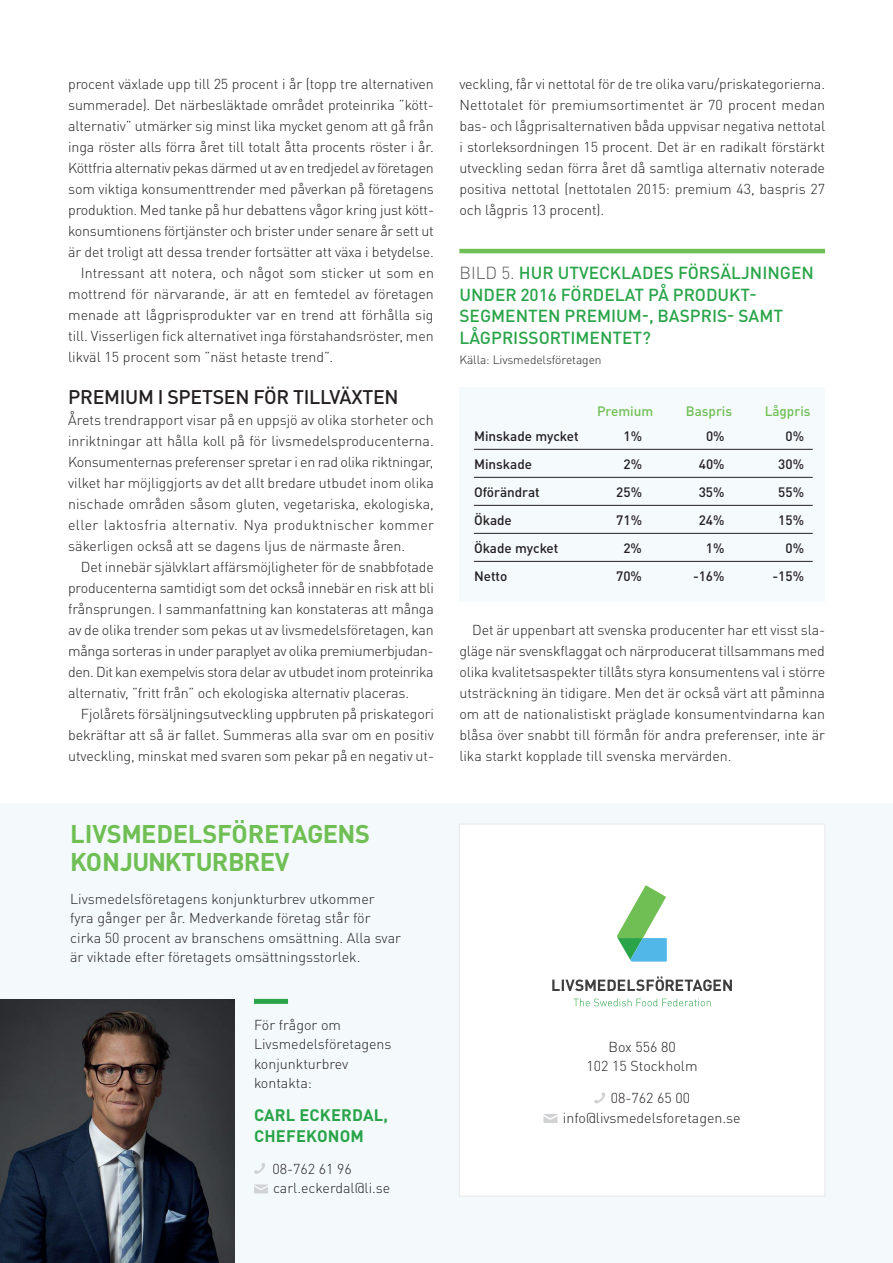
<style>
.page{position:relative;width:893px;height:1263px;background:#fff}
.page>*{position:absolute;margin:0;border:0;box-sizing:border-box;transform-origin:0 0}
.t1{font:700 25.35px/27.8px "DIN Pro";letter-spacing:-.015em;color:#6fbf54}
.t2{font:500 19.5px "DINOT";letter-spacing:-.015em;color:#231f20}
.t3{font:500 17.25px/21.8px "DINOT";color:#29a449}
.t4{font:700 16.5px/20.2px "DIN Pro";letter-spacing:.01em;color:#29a449}
.t5{font:300 14.25px/21px "DINOT";letter-spacing:-.005em;color:#231f20;text-align:justify}
.t6{font:300 14.25px "DINOT";letter-spacing:-.025em;color:#231f20}
.t7{font:500 13.5px "DINOT";color:#231f20}
.t8{font:500 13.5px "DINOT";color:#6fbf54}
.t9{font:300 12px "DINOT";letter-spacing:-.005em;color:#231f20}
.s1{font-weight:300;color:#57585a}
</style>
<div class="page">
<div style="left:0;top:803px;width:893px;height:460px;background:#f4fafc"></div>
<div style="left:459px;top:824px;width:366px;height:372px;background:#fff;border:1px solid #e6e7e9"></div>
<hr style="left:459px;top:249px;width:366px;height:4px;background:#6fbf54">
<img style="left:0;top:999px;width:234px;height:264px">
<svg style="left:254px;top:1163px;width:11px;height:11px"></svg>
<svg style="left:254px;top:1184px;width:14px;height:9px"></svg>
<hr style="left:254px;top:999px;width:34px;height:4px;background:#29a449">
<svg style="left:617px;top:885px;width:50px;height:76px"></svg>
<svg style="left:552px;top:976px;width:180px;height:15px"></svg>
<svg style="left:573px;top:998px;width:138px;height:8px"></svg>
<svg style="left:594px;top:1092px;width:12px;height:12px"></svg>
<svg style="left:543px;top:1114px;width:15px;height:9px"></svg>
<div style="left:459px;top:387px;width:366px;height:214px;background:#f5fafd"></div>
<hr style="left:474px;top:449px;width:339px;height:1px;background:#231f20">
<hr style="left:474px;top:477px;width:339px;height:1px;background:#231f20">
<hr style="left:474px;top:505px;width:339px;height:1px;background:#231f20">
<hr style="left:474px;top:533px;width:339px;height:1px;background:#231f20">
<hr style="left:474px;top:561px;width:339px;height:1px;background:#231f20">
<p class="t5" style="left:68px;top:73px;width:367px">procent växlade upp till 25 procent i år (topp tre alternativen</p>
<p class="t5" style="left:68px;top:94px;width:367px">summerade). Det närbesläktade området proteinrika ”kött-</p>
<p class="t5" style="left:68px;top:115px;width:367px">alternativ” utmärker sig minst lika mycket genom att gå från</p>
<p class="t5" style="left:68px;top:136px;width:367px">inga röster alls förra året till totalt åtta procents röster i år.</p>
<p class="t6" style="left:68px;top:159px;width:367px">Köttfria alternativ pekas därmed ut av en tredjedel av företagen</p>
<p class="t5" style="left:68px;top:178px;width:367px">som viktiga konsumenttrender med påverkan på företagens</p>
<p class="t5" style="left:68px;top:199px;width:367px">produktion. Med tanke på hur debattens vågor kring just kött-</p>
<p class="t5" style="left:68px;top:220px;width:367px">konsumtionens förtjänster och brister under senare år sett ut</p>
<p class="t5" style="left:68px;top:241px;width:367px">är det troligt att dessa trender fortsätter att växa i betydelse.</p>
<p class="t5" style="left:81px;top:262px;width:355px">Intressant att notera, och något som sticker ut som en</p>
<p class="t5" style="left:68px;top:283px;width:367px">mottrend för närvarande, är att en femtedel av företagen</p>
<p class="t5" style="left:68px;top:304px;width:367px">menade att lågprisprodukter var en trend att förhålla sig</p>
<p class="t5" style="left:68px;top:325px;width:367px">till. Visserligen fick alternativet inga förstahandsröster, men</p>
<p class="t5" style="left:68px;top:346px;width:267px">likväl 15 procent som ”näst hetaste trend”.</p>
<h2 class="t2" style="left:68px;top:385px;width:332px">PREMIUM I SPETSEN FÖR TILLVÄXTEN</h2>
<p class="t5" style="left:68px;top:409px;width:367px">Årets trendrapport visar på en uppsjö av olika storheter och inriktningar att hålla koll på för livsmedelsproducenterna.<br>Konsumenternas preferenser spretar i en rad olika riktningar, vilket har möjliggjorts av det allt bredare utbudet inom olika nischade områden såsom gluten, vegetariska, ekologiska, eller laktosfria alternativ. Nya produktnischer kommer säkerligen också att se dagens ljus de närmaste åren.</p>
<p class="t5" style="left:68px;top:556px;width:367px;text-indent:13px">Det innebär självklart affärsmöjligheter för de snabbfotade producenterna samtidigt som det också innebär en risk att bli frånsprungen. I sammanfattning kan konstateras att många av de olika trender som pekas ut av livsmedelsföretagen, kan många sorteras in under paraplyet av olika premiumerbjudan&shy;den. Dit kan exempelvis stora delar av utbudet inom proteinrika alternativ, ”fritt från” och ekologiska alternativ placeras.</p>
<p class="t5" style="left:68px;top:703px;width:367px;text-indent:13px">Fjolårets försäljningsutveckling uppbruten på priskategori bekräftar att så är fallet. Summeras alla svar om en positiv utveckling, minskat med svaren som pekar på en negativ ut-</p>
<h1 class="t1" style="left:70px;top:819px;width:301px">LIVSMEDELSFÖRETAGENS<br>KONJUNKTURBREV</h1>
<p class="t5" style="left:70px;top:888px;width:332px;line-height:19.5px;text-align:left">Livsmedelsföretagens konjunkturbrev utkommer fyra gånger per år. Medverkande företag står för cirka 50 procent av branschens omsättning. Alla svar är viktade efter företagets omsättningsstorlek.</p>
<p class="t5" style="left:254px;top:1015px;width:139px;line-height:19.5px;text-align:left">För frågor om<br>Livsmedelsföretagens konjunkturbrev kontakta:</p>
<p class="t4" style="left:254px;top:1105px;width:135px">CARL ECKERDAL,<br>CHEFEKONOM</p>
<p class="t5" style="left:272px;top:1159px;width:119px;line-height:19.5px">08-762 61 96 carl.eckerdal@li.se</p>
<p class="t5" style="left:459px;top:73px;width:367px">veckling, får vi nettotal för de tre olika varu/priskategorierna.<br>Nettotalet för premiumsortimentet är 70 procent medan bas- och lågprisalternativen båda uppvisar negativa nettotal i storleksordningen 15 procent. Det är en radikalt förstärkt utveckling sedan förra året då samtliga alternativ noterade positiva nettotal (nettotalen 2015: premium 43, baspris 27 och lågpris 13 procent).</p>
<p class="t3" style="left:459px;top:261px;width:356px"><span class="s1">BILD 5.</span> HUR UTVECKLADES FÖRSÄLJNINGEN<br>UNDER 2016 FÖRDELAT PÅ PRODUKT-<br>SEGMENTEN PREMIUM-, BASPRIS- SAMT<br>LÅGPRISSORTIMENTET?</p>
<p class="t9" style="left:459px;top:352px;width:144px">Källa: Livsmedelsföretagen</p>
<p class="t8" style="left:597px;top:403px;width:58px">Premium</p>
<p class="t8" style="left:686px;top:403px;width:48px">Baspris</p>
<p class="t8" style="left:765px;top:403px;width:48px">Lågpris</p>
<p class="t7" style="left:474px;top:427px;width:106px">Minskade mycket</p>
<p class="t7" style="left:623px;top:427px;width:20px">1%</p>
<p class="t7" style="left:706px;top:427px;width:20px">0%</p>
<p class="t7" style="left:785px;top:427px;width:20px">0%</p>
<p class="t7" style="left:474px;top:455px;width:60px">Minskade</p>
<p class="t7" style="left:623px;top:455px;width:20px">2%</p>
<p class="t7" style="left:699px;top:455px;width:27px">40%</p>
<p class="t7" style="left:778px;top:455px;width:27px">30%</p>
<p class="t7" style="left:474px;top:483px;width:67px">Oförändrat</p>
<p class="t7" style="left:616px;top:483px;width:27px">25%</p>
<p class="t7" style="left:699px;top:483px;width:27px">35%</p>
<p class="t7" style="left:778px;top:483px;width:27px">55%</p>
<p class="t7" style="left:474px;top:511px;width:39px">Ökade</p>
<p class="t7" style="left:616px;top:511px;width:27px">71%</p>
<p class="t7" style="left:699px;top:511px;width:27px">24%</p>
<p class="t7" style="left:778px;top:511px;width:27px">15%</p>
<p class="t7" style="left:474px;top:539px;width:86px">Ökade mycket</p>
<p class="t7" style="left:623px;top:539px;width:20px">2%</p>
<p class="t7" style="left:706px;top:539px;width:20px">1%</p>
<p class="t7" style="left:785px;top:539px;width:20px">0%</p>
<p class="t7" style="left:474px;top:567px;width:35px">Netto</p>
<p class="t7" style="left:616px;top:567px;width:27px">70%</p>
<p class="t7" style="left:693px;top:567px;width:33px">-16%</p>
<p class="t7" style="left:772px;top:567px;width:33px">-15%</p>
<p class="t5" style="left:459px;top:619px;width:367px;text-indent:13px">Det är uppenbart att svenska producenter har ett visst sla&shy;gläge när svenskflaggat och närproducerat tillsammans med olika kvalitetsaspekter tillåts styra konsumentens val i större utsträckning än tidigare. Men det är också värt att påminna om att de nationalistiskt präglade konsumentvindarna kan blåsa över snabbt till förmån för andra preferenser, inte är lika starkt kopplade till svenska mervärden.</p>
<p class="t5" style="left:587px;top:1037px;width:112px;line-height:19.5px;text-align:center">Box 556 80<br>102 15 Stockholm</p>
<p class="t5" style="left:563px;top:1088px;width:179px;line-height:19.5px;text-align:center">08-762 65 00 info@livsmedelsforetagen.se</p>
</div>
